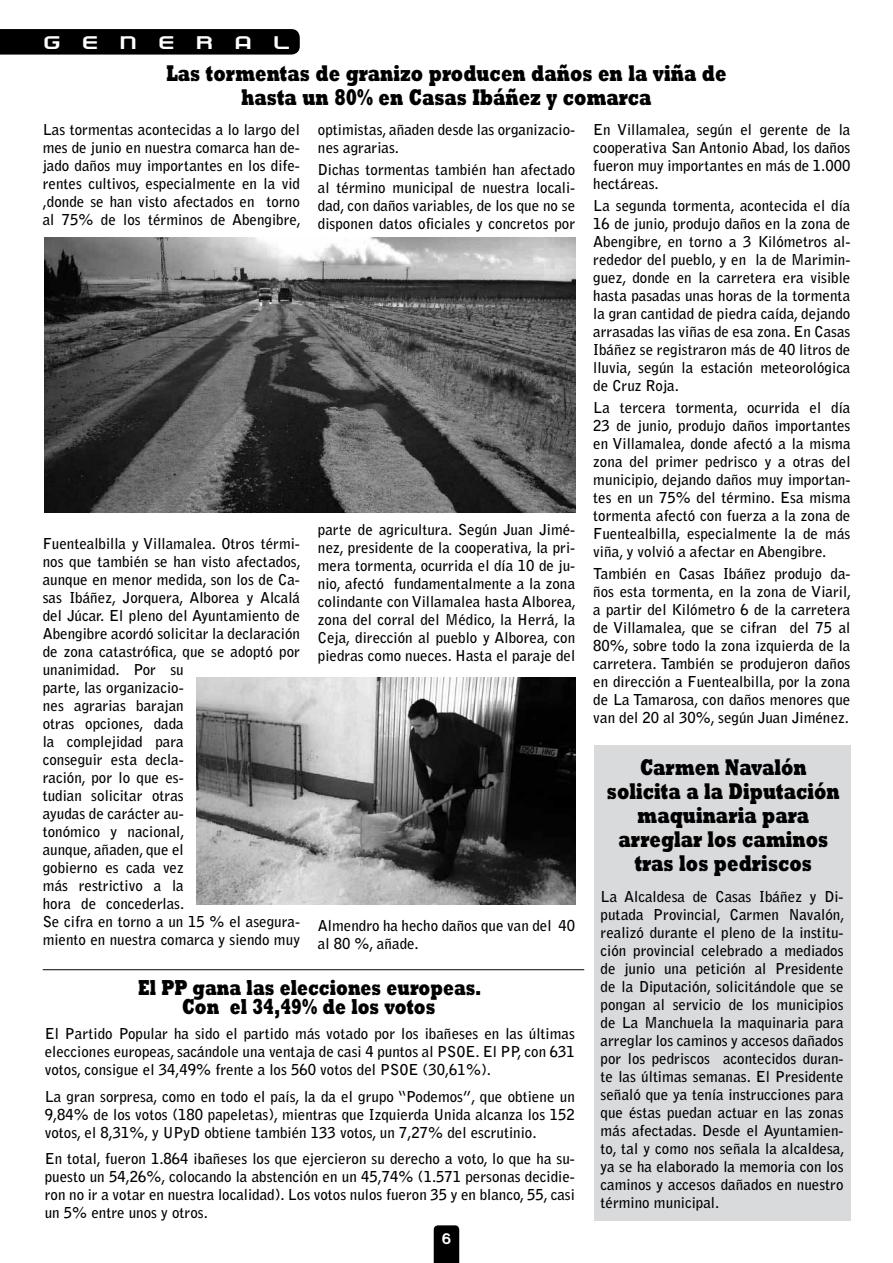
<style>
.page{position:relative;width:893px;height:1263px;background:#fff}
.page>*{position:absolute;margin:0;border:0;box-sizing:border-box;transform-origin:0 0}
.t1{font:24.75px "Empire Builder Document";letter-spacing:.65em;color:#fff;scale:1.27 1}
.t2{font:800 23.1px/24px "Rockwell";color:#000;text-align:center;scale:.71 1}
.t3{font:800 22.05px/18.9px "Rockwell";color:#000;text-align:center;scale:.71 1}
.t4{font:700 15px/18px "Bell Gothic Std";color:#000;text-align:justify}
.t5{font:700 13.5px "Rocko FLF";color:#fff}
</style>
<div class="page">
<div style="left:594px;top:745px;width:256px;height:475px;background:#d9dadb"></div>
<svg style="left:0;top:29px;width:300px;height:26px"></svg>
<svg style="left:434px;top:1225px;width:25px;height:38px"></svg>
<img style="left:45px;top:237px;width:530px;height:276px">
<img style="left:196px;top:678px;width:379px;height:227px">
<hr style="left:43px;top:969px;width:541px;height:1px;background:#000">
<h1 class="t1" style="left:43px;top:27px;width:197px">general</h1>
<h2 class="t2" style="left:166px;top:60px;width:791px">Las tormentas de granizo producen daños en la viña de hasta un 80% en Casas Ibáñez y comarca</h2>
<p class="t4" style="left:43px;top:120px;width:260px">Las tormentas acontecidas a lo largo del mes de junio en nuestra comarca han de&shy;jado daños muy importantes en los dife&shy;rentes cultivos, especialmente en la vid ,donde se han visto afectados en torno al 75% de los términos de Abengibre,</p>
<p class="t4" style="left:318px;top:120px;width:259px">optimistas, añaden desde las organizacio&shy;nes agrarias.</p>
<p class="t4" style="left:318px;top:160px;width:259px">Dichas tormentas también han afectado al término municipal de nuestra locali&shy;dad, con daños variables, de los que no se disponen datos oficiales y concretos por</p>
<p class="t4" style="left:43px;top:534px;width:260px;text-align:left">Fuentealbilla y Villamalea. Otros térmi&shy;nos que también se han visto afectados, aunque en menor medida, son los de Ca&shy;sas Ibáñez, Jorquera, Alborea y Alcalá del Júcar. El pleno del Ayuntamiento de<br>Abengibre acordó solicitar la declaración de zona catastrófica, que se adoptó por unanimidad. Por su<br>parte, las organizacio-<br>nes agrarias barajan<br>otras opciones, dada<br>la complejidad para<br>conseguir esta decla-<br>ración, por lo que es-<br>tudian solicitar otras<br>ayudas de carácter au-<br>tonómico y nacional,<br>aunque, añaden, que el<br>gobierno es cada vez<br>más restrictivo a la<br>hora de concederlas.<br>Se cifra en torno a un 15 % el asegura&shy;miento en nuestra comarca y siendo muy</p>
<p class="t4" style="left:318px;top:520px;width:260px">parte de agricultura. Según Juan Jimé&shy;nez, presidente de la cooperativa, la pri&shy;mera tormenta, ocurrida el día 10 de ju&shy;nio, afectó fundamentalmente a la zona colindante con Villamalea hasta Alborea, zona del corral del Médico, la Herrá, la Ceja, dirección al pueblo y Alborea, con piedras como nueces. Hasta el paraje del</p>
<p class="t4" style="left:318px;top:916px;width:259px">Almendro ha hecho daños que van del 40 al 80 %, añade.</p>
<h3 class="t3" style="left:138px;top:977px;width:485px">El PP gana las elecciones europeas.<br>Con el 34,49% de los votos</h3>
<p class="t4" style="left:45px;top:1025px;width:532px">El Partido Popular ha sido el partido más votado por los ibañeses en las últimas elecciones europeas, sacándole una ventaja de casi 4 puntos al PSOE. El PP, con 631 votos, consigue el 34,49% frente a los 560 votos del PSOE (30,61%).</p>
<p class="t4" style="left:45px;top:1087px;width:532px">La gran sorpresa, como en todo el país, la da el grupo “Podemos”, que obtiene un 9,84% de los votos (180 papeletas), mientras que Izquierda Unida alcanza los 152 votos, el 8,31%, y UPyD obtiene también 133 votos, un 7,27% del escrutinio.</p>
<p class="t4" style="left:45px;top:1150px;width:532px">En total, fueron 1.864 ibañeses los que ejercieron su derecho a voto, lo que ha su&shy;puesto un 54,26%, colocando la abstención en un 45,74% (1.571 personas decidie&shy;ron no ir a votar en nuestra localidad). Los votos nulos fueron 35 y en blanco, 55, casi un 5% entre unos y otros.</p>
<p class="t5" style="left:442px;top:1230px;width:10px">6</p>
<p class="t4" style="left:593px;top:120px;width:259px">En Villamalea, según el gerente de la cooperativa San Antonio Abad, los daños fueron muy importantes en más de 1.000 hectáreas.</p>
<p class="t4" style="left:593px;top:196px;width:259px">La segunda tormenta, acontecida el día 16 de junio, produjo daños en la zona de Abengibre, en torno a 3 Kilómetros al&shy;rededor del pueblo, y en la de Marimin&shy;guez, donde en la carretera era visible hasta pasadas unas horas de la tormenta la gran cantidad de piedra caída, dejando arrasadas las viñas de esa zona. En Casas Ibáñez se registraron más de 40 litros de lluvia, según la estación meteorológica de Cruz Roja.</p>
<p class="t4" style="left:593px;top:399px;width:259px">La tercera tormenta, ocurrida el día 23 de junio, produjo daños importantes en Villamalea, donde afectó a la misma zona del primer pedrisco y a otras del municipio, dejando daños muy importan&shy;tes en un 75% del término. Esa misma tormenta afectó con fuerza a la zona de Fuentealbilla, especialmente la de más viña, y volvió a afectar en Abengibre.</p>
<p class="t4" style="left:593px;top:565px;width:260px">También en Casas Ibáñez produjo da&shy;ños esta tormenta, en la zona de Viaril, a partir del Kilómetro 6 de la carretera de Villamalea, que se cifran del 75 al 80%, sobre todo la zona izquierda de la carretera. También se produjeron daños en dirección a Fuentealbilla, por la zona de La Tamarosa, con daños menores que van del 20 al 30%, según Juan Jiménez.</p>
<h2 class="t2" style="left:607px;top:754px;width:329px">Carmen Navalón solicita a la Diputación maquinaria para arreglar los caminos tras los pedriscos</h2>
<p class="t4" style="left:601px;top:888px;width:245px">La Alcaldesa de Casas Ibáñez y Di&shy;putada Provincial, Carmen Navalón, realizó durante el pleno de la institu&shy;ción provincial celebrado a mediados de junio una petición al Presidente de la Diputación, solicitándole que se pongan al servicio de los municipios de La Manchuela la maquinaria para arreglar los caminos y accesos dañados por los pedriscos acontecidos duran&shy;te las últimas semanas. El Presidente señaló que ya tenía instrucciones para que éstas puedan actuar en las zonas más afectadas. Desde el Ayuntamien&shy;to, tal y como nos señala la alcaldesa, ya se ha elaborado la memoria con los caminos y accesos dañados en nuestro término municipal.</p>
</div>
